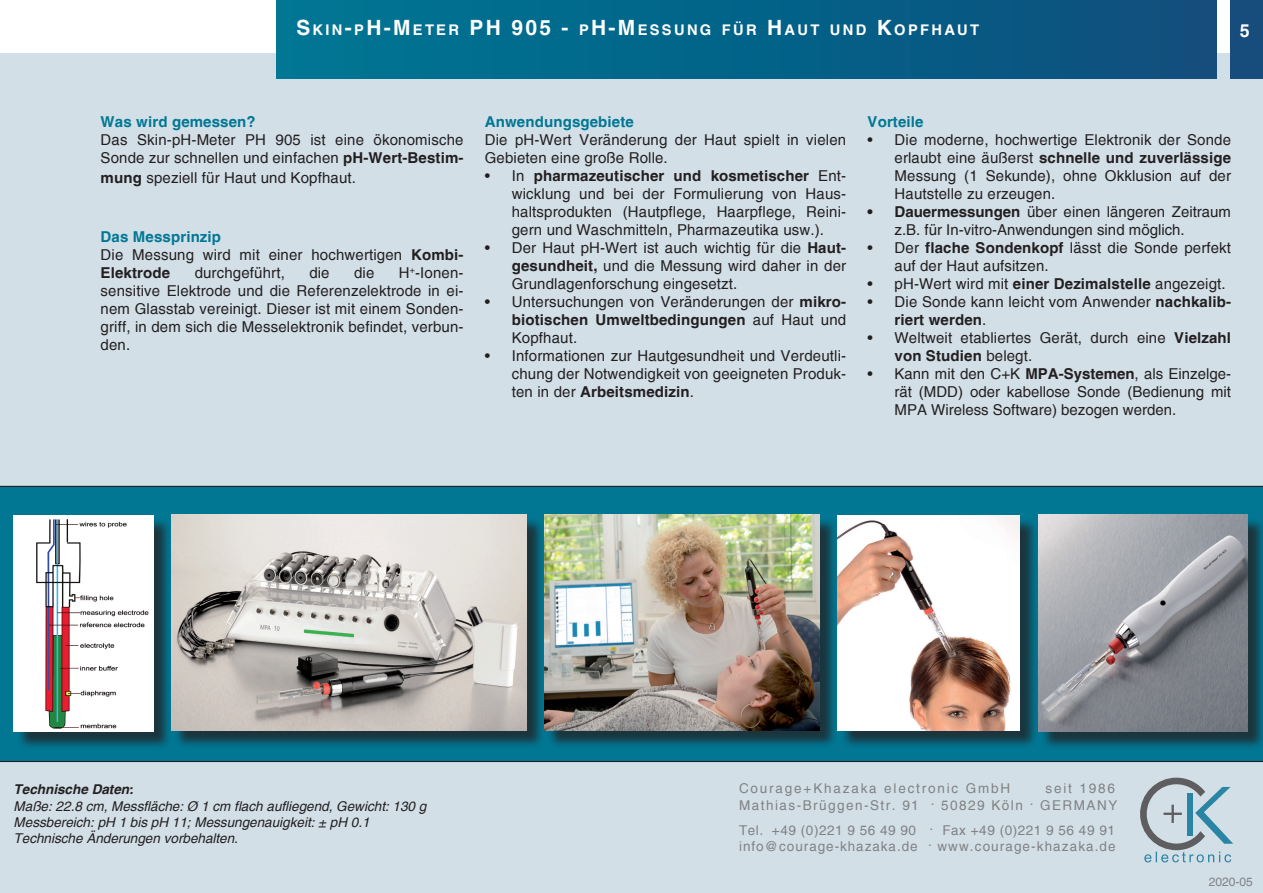
<style>
.page{position:relative;width:1263px;height:893px;background:#fff}
.page>*{position:absolute;margin:0;border:0;box-sizing:border-box;transform-origin:0 0}
.t1{font:700 18px "Helvetica";color:#fff}
.t2{font:15px/18px "Helvetica";letter-spacing:.01em;color:#231f20}
.t3{font:700 15px "Helvetica";letter-spacing:.01em;color:#017794}
.t4{font:700 14.7px "Helvetica";letter-spacing:.155em;color:#fff}
.t5{font:italic 13.5px/16.2px "Helvetica";color:#231f20}
.t6{font:13.5px/16.2px "Helvetica";letter-spacing:.07em;color:#808285}
.t7{font:13.5px/16.2px "Helvetica";letter-spacing:.11em;color:#808285;text-align:right}
.t8{font:13.5px "Helvetica";letter-spacing:.135em;color:#808285}
.t9{font:italic 700 13.5px "Helvetica";color:#231f20}
.t10{font:12px "Helvetica";color:#7d8184}
.s1{font-size:21px}
.s2{font-weight:700}
.s3{font-weight:700;color:#017794}
</style>
<div class="page">
<div style="left:0;top:53px;width:1263px;height:840px;background:#d2dfe7"></div>
<div style="left:276px;top:0;width:940px;height:79px;background:linear-gradient(to right,#007794,#0e4e7d)"></div>
<div style="left:1230px;top:0;width:33px;height:79px;background:#174d7d"></div>
<svg style="left:0;top:486px;width:1263px;height:276px;background:#04738f"></svg>
<svg style="left:1140px;top:778px;width:93px;height:84px"></svg>
<div style="left:840px;top:517px;width:199px;height:233px;background:#231f20;opacity:.75"></div>
<img style="left:838px;top:515px;width:182px;height:216px">
<div style="left:16px;top:517px;width:156px;height:233px;background:#231f20;opacity:.75"></div>
<img style="left:14px;top:515px;width:139px;height:216px">
<div style="left:173px;top:517px;width:372px;height:232px;background:#231f20;opacity:.75"></div>
<img style="left:171px;top:514px;width:355px;height:217px">
<div style="left:1040px;top:517px;width:223px;height:234px;background:#231f20;opacity:.75"></div>
<img style="left:1038px;top:514px;width:209px;height:218px">
<div style="left:547px;top:517px;width:291px;height:232px;background:#231f20;opacity:.75"></div>
<img style="left:544px;top:515px;width:276px;height:215px">
<p class="t4" style="left:296px;top:20px;width:684px"><span class="s1">S</span>KIN<span class="s1">-</span>P<span class="s1">H-M</span>ETER <span class="s1">PH 905 -</span> P<span class="s1">H-M</span>ESS UNG FÜR <span class="s1">H</span>AUT UND <span class="s1">K</span> OPFH AUT</p>
<p class="t1" style="left:1240px;top:19px;width:12px">5</p>
<p class="t3" style="left:101px;top:112px;width:157px">Was wird gemessen?</p>
<p class="t2" style="left:101px;top:131px;width:364px">Das Skin-pH-Meter PH 905 ist eine ökonomische<br>Sonde zur schnellen und einfachen <span class="s2">pH-Wert-Bestim-</span></p>
<p class="t2" style="left:101px;top:169px;width:257px"><span class="s2">mung</span> speziell für Haut und Kopfhaut.</p>
<p class="t2" style="left:101px;top:228px;width:364px"><span class="s3">Das Messprinzip<br></span>Die Messung wird mit einer hochwertigen <span class="s2">Kombi-<br>Elektrode</span></p>
<p class="t2" style="left:101px;top:264px;width:364px;text-align:justify;text-indent:298px">H<sup>+</sup>-Ionen&shy;sensitive Elektrode und die Referenzelektrode in ei&shy;nem Glasstab vereinigt. Dieser ist mit einem Sonden&shy;griff, in dem sich die Messelektronik befindet, verbun&shy;den.</p>
<p class="t2" style="left:195px;top:264px;width:92px">durchgeführt,</p>
<p class="t2" style="left:309px;top:264px;width:22px">die</p>
<p class="t2" style="left:354px;top:264px;width:22px">die</p>
<p class="t3" style="left:485px;top:112px;width:151px">Anwendungsgebiete</p>
<p class="t2" style="left:485px;top:131px;width:363px">Die pH-Wert Veränderung der Haut spielt in vielen<br>Gebieten eine große Rolle.</p>
<p class="t2" style="left:512px;top:167px;width:336px;text-align:justify;text-indent:-27px">• In <span class="s2">pharmazeutischer und kosmetischer</span> Ent&shy;wicklung und bei der Formulierung von Haus&shy;haltsprodukten (Hautpflege, Haarpflege, Reini&shy;gern und Waschmitteln, Pharmazeutika usw.).</p>
<p class="t2" style="left:512px;top:239px;width:336px;text-align:justify;text-indent:-27px">• Der Haut pH-Wert ist auch wichtig für die <span class="s2">Haut&shy;gesundheit,</span> und die Messung wird daher in der Grundlagenforschung eingesetzt.</p>
<p class="t2" style="left:512px;top:293px;width:336px;text-align:justify;text-indent:-27px">• Untersuchungen von Veränderungen der <span class="s2">mikro&shy;biotischen Umweltbedingungen</span> auf Haut und Kopfhaut.</p>
<p class="t2" style="left:512px;top:347px;width:336px;text-align:justify;text-indent:-27px">• Informationen zur Hautgesundheit und Verdeutli&shy;chung der Notwendigkeit von geeigneten Produk&shy;ten in der <span class="s2">Arbeitsmedizin</span>.</p>
<p class="t3" style="left:867px;top:112px;width:58px">Vorteile</p>
<p class="t2" style="left:894px;top:131px;width:338px;text-align:justify;text-indent:-27px">• Die moderne, hochwertige Elektronik der Sonde erlaubt eine äußerst <span class="s2">schnelle und zuverlässige </span>Messung (1 Sekunde), ohne Okklusion auf der Hautstelle zu erzeugen.</p>
<p class="t2" style="left:894px;top:203px;width:338px;text-indent:-27px"><span class="s2">• Dauermessungen</span> über einen längeren Zeitraum z.B. für In-vitro-Anwendungen sind möglich.</p>
<p class="t2" style="left:894px;top:239px;width:338px;text-indent:-27px">• Der <span class="s2">flache Sondenkopf</span> lässt die Sonde perfekt auf der Haut aufsitzen.</p>
<p class="t2" style="left:867px;top:275px;width:360px">• pH-Wert wird mit <span class="s2">einer Dezimalstelle</span> angezeigt.</p>
<p class="t2" style="left:894px;top:293px;width:338px;text-indent:-27px">• Die Sonde kann leicht vom Anwender <span class="s2">nachkalib&shy;riert werden</span>.</p>
<p class="t2" style="left:894px;top:329px;width:338px;text-indent:-27px">• Weltweit etabliertes Gerät, durch eine <span class="s2">Vielzahl von Studien</span> belegt.</p>
<p class="t2" style="left:894px;top:365px;width:338px;text-align:justify;text-indent:-27px">• Kann mit den C+K <span class="s2">MPA-Systemen</span>, als Einzelge&shy;rät (MDD) oder kabellose Sonde (Bedienung mit MPA Wireless Software) bezogen werden.</p>
<p class="t9" style="left:14px;top:782px;width:122px">Technische Daten:</p>
<p class="t5" style="left:14px;top:798px;width:414px">Maße: 22.8 cm, Messfläche: Ø 1 cm flach aufliegend, Gewicht: 130 g<br>Messbereich: pH 1 bis pH 11; Messungenauigkeit: ± pH 0.1<br>Technische Änderungen vorbehalten.</p>
<p class="t8" style="left:739px;top:781px;width:273px">Courage+Khazaka electronic GmbH</p>
<p class="t7" style="left:739px;top:781px;width:380px">seit 1986<br>Mathias-Brüggen-Str. 91 . 50829 Köln . GERMANY</p>
<p class="t6" style="left:739px;top:822px;width:378px">Tel. +49 (0)221 9 56 49 90 . Fax +49 (0)221 9 56 49 91 info@courage-khazaka.de . www.courage-khazaka.de</p>
<p class="t10" style="left:1209px;top:875px;width:46px">2020-05</p>
</div>
